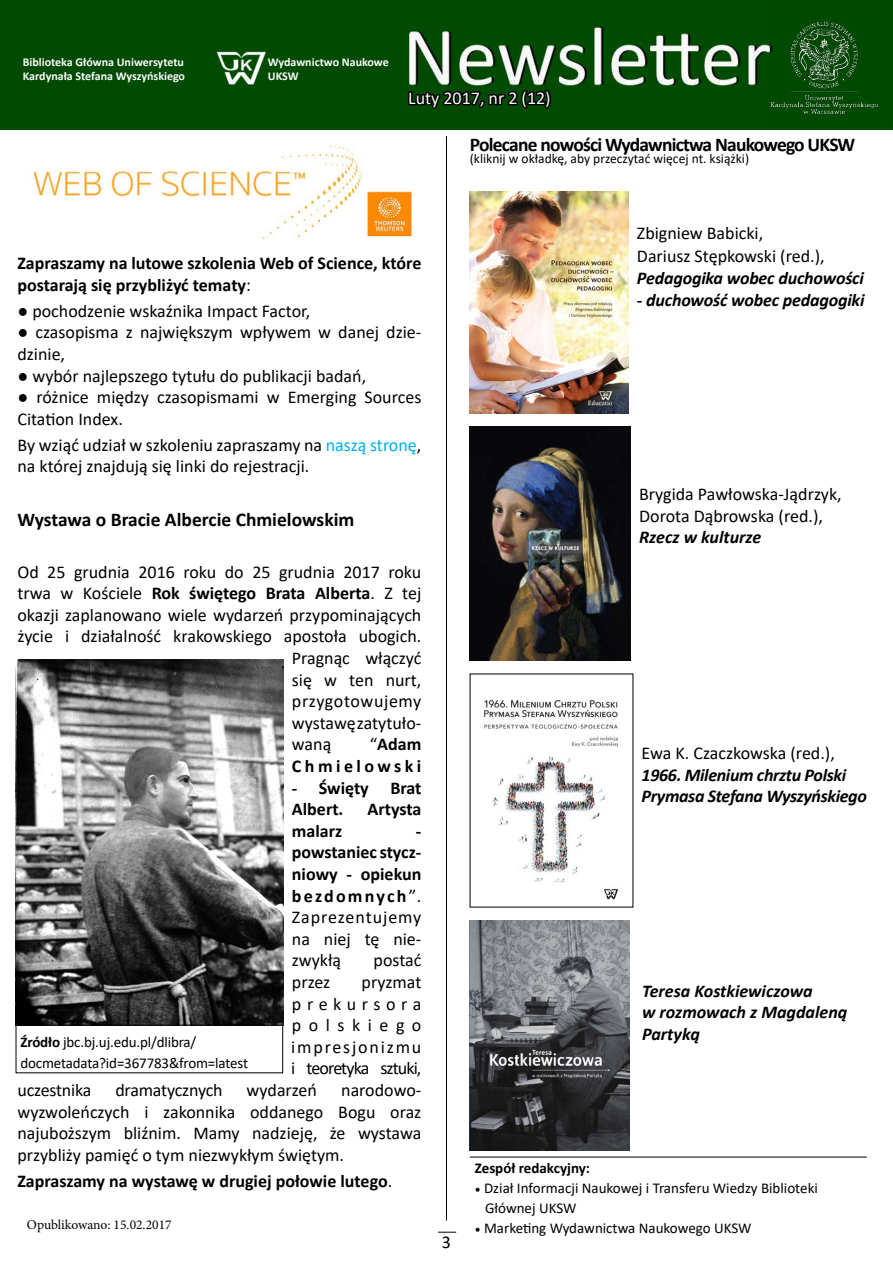
<style>
.page{position:relative;width:893px;height:1263px;background:#fff}
.page>*{position:absolute;margin:0;border:0;box-sizing:border-box;transform-origin:0 0}
.t1{font:700 19.5px "Calibri";letter-spacing:-.04em;color:#000}
.t2{font:700 19.5px "Calibri";color:#000}
.t3{font:18px/21.6px "Calibri";color:#000}
.t4{font:700 18px/21.6px "Calibri";color:#000}
.t5{font:italic 700 18px/21.6px "Calibri";letter-spacing:-.01em;color:#000}
.t6{font:18px "Calibri";color:#fafafa}
.t7{font:700 18px/21.6px "Calibri";letter-spacing:.19em;color:#000;text-align:right}
.t8{font:18px "Calibri";letter-spacing:.035em;color:#000}
.t9{font:15px/21.6px "Calibri";letter-spacing:-.005em;color:#000}
.t10{font:700 15px "Calibri";color:#000}
.t11{font:13.5px "Calibri";color:#000}
.t12{font:13.5px "Minion Pro";color:#000}
.t13{font:700 12px/14.4px "Calibri";color:#fafafa}
.s1{font-weight:400}
.s2{color:#00aeef}
.s3{font-weight:700}
.s4{font-family:"Minion Pro"}
</style>
<div class="page">
<img style="left:0;top:0;width:893px;height:130px">
<img style="left:210px;top:47px;width:60px;height:45px">
<img style="left:768px;top:1px;width:125px;height:124px">
<svg style="left:407px;top:78px;width:146px;height:46px"></svg>
<img style="left:32px;top:145px;width:381px;height:95px">
<img style="left:16px;top:660px;width:267px;height:365px">
<div style="left:16px;top:1025px;width:267px;height:48px;border:1px solid #000"></div>
<hr style="left:446px;top:136px;width:1px;height:1084px;background:#000">
<svg style="left:438px;top:1232px;width:18px;height:1px"></svg>
<hr style="left:470px;top:1157px;width:397px;height:1px;background:#000">
<img style="left:469px;top:426px;width:162px;height:234px">
<img style="left:470px;top:921px;width:160px;height:229px">
<img style="left:470px;top:191px;width:158px;height:223px">
<img style="left:484px;top:700px;width:135px;height:200px">
<p class="t13" style="left:23px;top:55px;width:164px">Biblioteka Główna Uniwersytetu<br>Kardynała Stefana Wyszyńskiego</p>
<p class="t13" style="left:268px;top:55px;width:122px">Wydawnictwo Naukowe<br>UKSW</p>
<p class="t6" style="left:408px;top:85px;width:144px">Luty 2017, nr 2 (12)</p>
<p class="t1" style="left:470px;top:130px;width:387px">Polecane nowości Wydawnictwa Naukowego UKSW</p>
<p class="t11" style="left:470px;top:149px;width:281px">(kliknij w okładkę, aby przeczytać więcej nt. książki)</p>
<p class="t4" style="left:17px;top:252px;width:405px">Zapraszamy na lutowe szkolenia Web of Science, które postarają się przybliżyć tematy<span class="s1">:</span></p>
<p class="t3" style="left:17px;top:300px;width:294px">● pochodzenie wskaźnika Impact Factor,</p>
<p class="t3" style="left:17px;top:321px;width:404px">● czasopisma z największym wpływem w danej dzie&shy;dzinie,</p>
<p class="t3" style="left:17px;top:364px;width:350px">● wybór najlepszego tytułu do publikacji badań,</p>
<p class="t3" style="left:17px;top:386px;width:405px">● różnice między czasopismami w Emerging Sources<br>Citation Index.</p>
<p class="t3" style="left:17px;top:433px;width:405px">By wziąć udział w szkoleniu zapraszamy na <span class="s2">naszą stronę</span>, na której znajdują się linki do rejestracji.</p>
<p class="t2" style="left:17px;top:506px;width:338px">Wystawa o Bracie Albercie Chmielowskim</p>
<p class="t3" style="left:17px;top:560px;width:405px">Od 25 grudnia 2016 roku do 25 grudnia 2017 roku</p>
<p class="t4" style="left:17px;top:582px;width:405px"><span class="s1">trwa w Kościele</span> Rok świętego Brata Alberta<span class="s1">. Z tej</span></p>
<p class="t3" style="left:17px;top:603px;width:405px">okazji zaplanowano wiele wydarzeń przypominających</p>
<p class="t3" style="left:17px;top:625px;width:405px">życie i działalność krakowskiego apostoła ubogich.</p>
<p class="t3" style="left:292px;top:647px;width:131px">Pragnąc włączyć</p>
<p class="t3" style="left:292px;top:668px;width:131px">się w ten nurt,</p>
<p class="t8" style="left:292px;top:689px;width:131px">przygotowujemy</p>
<p class="t3" style="left:292px;top:711px;width:130px">wystawę zatytuło-</p>
<p class="t3" style="left:292px;top:733px;width:41px">waną</p>
<p class="t7" style="left:292px;top:733px;width:131px"><span class="s1">“</span>Adam<br>Chmielowski</p>
<p class="t4" style="left:292px;top:776px;width:131px">- Święty Brat<br>Albert.</p>
<p class="t4" style="left:367px;top:798px;width:55px">Artysta</p>
<p class="t9" style="left:20px;top:1030px;width:229px"><span class="s3">Źródło</span> jbc.bj.uj.edu.pl/dlibra/ docmetadata?id=367783&amp;from=latest</p>
<p class="t4" style="left:292px;top:820px;width:52px">malarz</p>
<p class="t4" style="left:292px;top:820px;width:131px;text-align:justify;text-indent:124px">- powstaniec stycz&shy;niowy - opiekun bezdomnych<span class="s1">”.<br>Zaprezentujemy na niej tę nie&shy;zwykłą</span></p>
<p class="t3" style="left:374px;top:949px;width:49px">postać</p>
<p class="t3" style="left:291px;top:971px;width:132px;text-align:justify;text-indent:70px">pryzmat prekursora polskiego impresjonizmu i teoretyka sztuki,</p>
<p class="t3" style="left:292px;top:971px;width:40px">przez</p>
<p class="t3" style="left:17px;top:1079px;width:76px">uczestnika</p>
<p class="t3" style="left:115px;top:1079px;width:109px">dramatycznych</p>
<p class="t3" style="left:247px;top:1079px;width:72px">wydarzeń</p>
<p class="t3" style="left:17px;top:1079px;width:405px;text-align:justify;text-indent:324px">narodowo&shy;wyzwoleńczych i zakonnika oddanego Bogu oraz najuboższym bliźnim. Mamy nadzieję, że wystawa przybliży pamięć o tym niezwykłym świętym.</p>
<p class="t4" style="left:17px;top:1170px;width:376px">Zapraszamy na wystawę w drugiej połowie lutego<span class="s1">.</span></p>
<p class="t12" style="left:27px;top:1216px;width:146px">Opublikowano: 15.02.2017</p>
<p class="t3" style="left:442px;top:1231px;width:11px">3</p>
<p class="t3" style="left:637px;top:221px;width:189px;line-height:23.4px">Zbigniew Babicki,<br>Dariusz Stępkowski (red.),</p>
<p class="t5" style="left:637px;top:266px;width:228px">Pedagogika wobec duchowości</p>
<p class="t5" style="left:637px;top:288px;width:229px">- duchowość wobec pedagogiki</p>
<p class="t3" style="left:639px;top:483px;width:204px">Brygida Pawłowska-Jądrzyk,<br>Dorota Dąbrowska (red.),</p>
<p class="t5" style="left:639px;top:526px;width:124px">Rzecz w kulturze</p>
<p class="t3" style="left:642px;top:742px;width:195px">Ewa K. Czaczkowska (red.),</p>
<p class="t5" style="left:642px;top:763px;width:227px">1966. Milenium chrztu Polski<br>Prymasa Stefana Wyszyńskiego</p>
<p class="t5" style="left:642px;top:979px;width:207px">Teresa Kostkiewiczowa<br>w rozmowach z Magdaleną<br>Partyką</p>
<p class="t10" style="left:475px;top:1158px;width:117px">Zespół redakcyjny:</p>
<p class="t9" style="left:485px;top:1178px;width:334px;line-height:19.8px;text-indent:-10px"><span class="s4">•</span> Dział Informacji Naukowej i Transferu Wiedzy Biblioteki<br>Głównej UKSW</p>
<p class="t9" style="left:475px;top:1216px;width:278px"><span class="s4">•</span> Marketing Wydawnictwa Naukowego UKSW</p>
</div>
